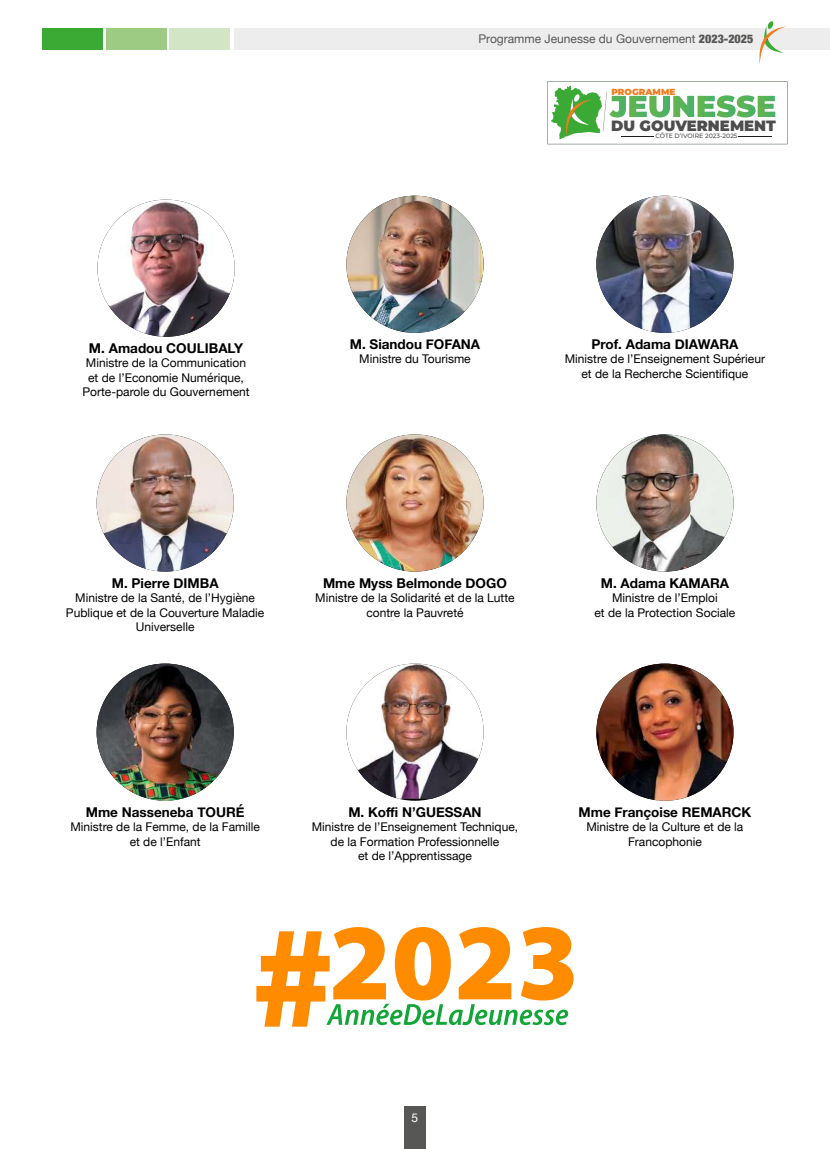
<style>
.page{position:relative;width:830px;height:1149px;background:#fff}
.page>*{position:absolute;margin:0;border:0;box-sizing:border-box;transform-origin:0 0}
.t1{font:900 14.85px "Montserrat";color:#4d4d4e}
.t2{font:700 13.5px "Helvetica Neue";color:#000}
.t3{font:12px/14.4px "Helvetica Neue";color:#000;text-align:center}
.t4{font:12px "Helvetica Neue";color:#575756}
.t5{font:12px "Helvetica Neue";color:#fff}
.t6{font:900 8.85px "Montserrat";color:#ef7d1e}
.t7{font:500 6.3px "Montserrat";color:#4d4d4e}
.s1{font-weight:900;font-stretch:condensed}
</style>
<div class="page">
<div style="left:404px;top:1105px;width:21px;height:43px;background:#575756"></div>
<div style="left:43px;top:29px;width:60px;height:21px;background:#3aaa35"></div>
<div style="left:106px;top:29px;width:60px;height:21px;background:#9ecb84"></div>
<div style="left:170px;top:29px;width:60px;height:21px;background:#d2e6c5"></div>
<div style="left:234px;top:29px;width:595px;height:21px;background:#ededed"></div>
<svg style="left:757px;top:21px;width:29px;height:43px"></svg>
<img style="left:97px;top:199px;width:137px;height:137px;border-radius:69px">
<img style="left:96px;top:663px;width:138px;height:137px;border-radius:69px">
<img style="left:596px;top:434px;width:137px;height:137px;border-radius:69px">
<img style="left:596px;top:196px;width:137px;height:137px;border-radius:69px">
<svg style="left:256px;top:927px;width:317px;height:99px"></svg>
<img style="left:96px;top:434px;width:138px;height:137px;border-radius:69px">
<img style="left:346px;top:196px;width:137px;height:137px;border-radius:69px">
<img style="left:596px;top:663px;width:137px;height:137px;border-radius:69px">
<img style="left:346px;top:434px;width:137px;height:137px;border-radius:69px">
<img style="left:346px;top:663px;width:137px;height:135px">
<svg style="left:547px;top:81px;width:240px;height:63px"></svg>
<p class="t4" style="left:478px;top:30px;width:276px">Programme Jeunesse du Gouvernement <span class="s1">2023-2025</span></p>
<p class="t6" style="left:611px;top:85px;width:65px">PROGRAMME</p>
<p class="t7" style="left:655px;top:132px;width:84px">CÔTE D’IVOIRE 2023-2025</p>
<p class="t1" style="left:610px;top:115px;width:166px">DU GOUVERNEMENT</p>
<p class="t2" style="left:89px;top:337px;width:155px">M. Amadou COULIBALY</p>
<p class="t3" style="left:82px;top:356px;width:168px">Ministre de la Communication et de l’Economie Numérique,<br>Porte-parole du Gouvernement</p>
<p class="t2" style="left:349px;top:333px;width:132px">M. Siandou FOFANA</p>
<p class="t3" style="left:359px;top:352px;width:113px">Ministre du Tourisme</p>
<p class="t2" style="left:591px;top:333px;width:148px">Prof. Adama DIAWARA</p>
<p class="t3" style="left:564px;top:352px;width:202px">Ministre de l’Enseignement Supérieur et de la Recherche Scientifique</p>
<p class="t2" style="left:112px;top:572px;width:108px">M. Pierre DIMBA</p>
<p class="t3" style="left:66px;top:591px;width:200px">Ministre de la Santé, de l’Hygiène<br>Publique et de la Couverture Maladie<br>Universelle</p>
<p class="t2" style="left:323px;top:572px;width:185px">Mme Myss Belmonde DOGO</p>
<p class="t3" style="left:315px;top:591px;width:201px">Ministre de la Solidarité et de la Lutte contre la Pauvreté</p>
<p class="t2" style="left:600px;top:572px;width:130px">M. Adama KAMARA</p>
<p class="t3" style="left:594px;top:591px;width:142px">Ministre de l’Emploi<br>et de la Protection Sociale</p>
<p class="t2" style="left:86px;top:801px;width:160px">Mme Nasseneba TOURÉ</p>
<p class="t3" style="left:70px;top:820px;width:191px">Ministre de la Femme, de la Famille et de l’Enfant</p>
<p class="t2" style="left:348px;top:801px;width:135px">M. Koffi N’GUESSAN</p>
<p class="t3" style="left:311px;top:820px;width:208px">Ministre de l’Enseignement Technique, de la Formation Professionnelle<br>et de l’Apprentissage</p>
<p class="t2" style="left:578px;top:801px;width:174px">Mme Françoise REMARCK</p>
<p class="t3" style="left:586px;top:820px;width:158px">Ministre de la Culture et de la<br>Francophonie</p>
<p class="t5" style="left:411px;top:1108px;width:8px">5</p>
</div>
